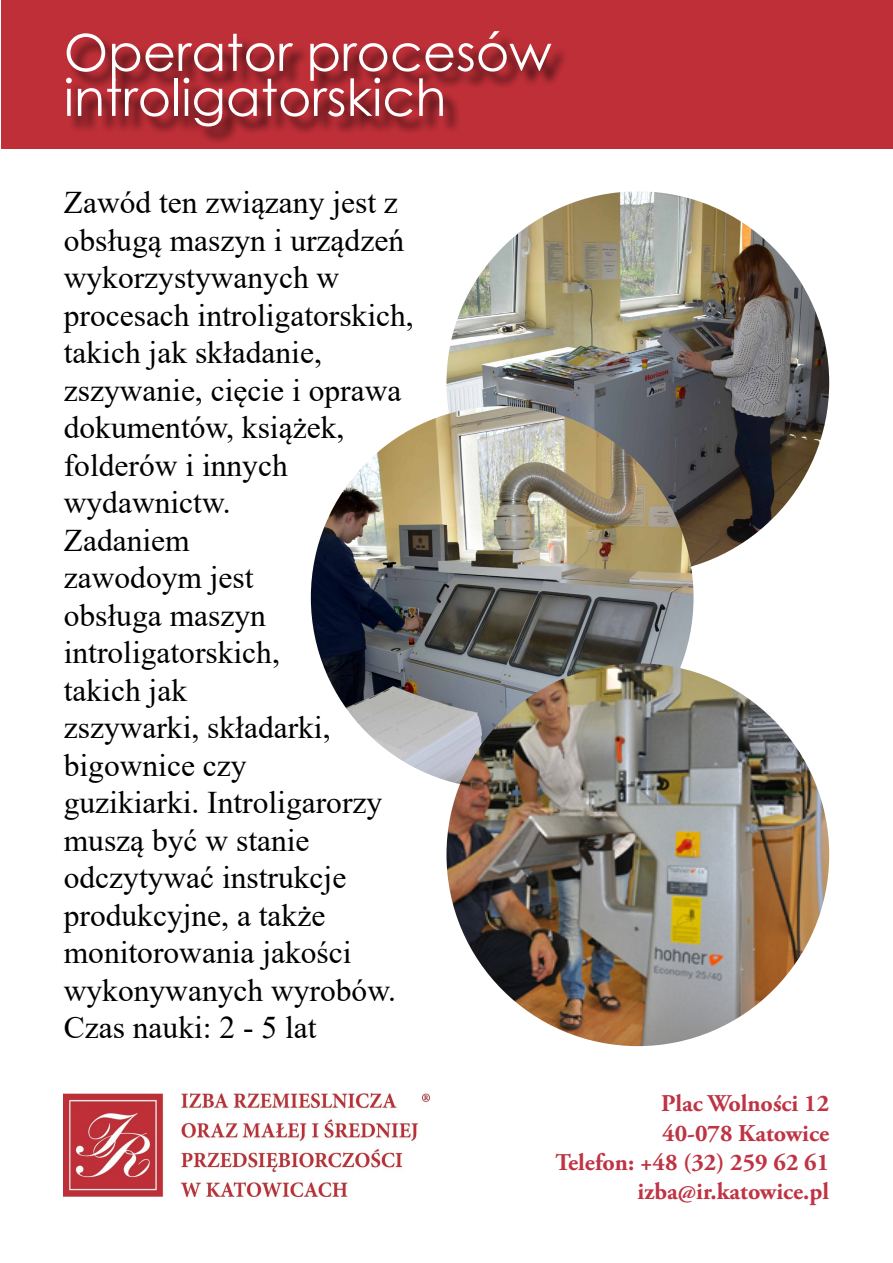
<style>
.page{position:relative;width:893px;height:1263px;background:#fff}
.page>*{position:absolute;margin:0;border:0;box-sizing:border-box;transform-origin:0 0}
.t1{font:51px "Century Gothic";color:#fff}
.t2{font:31.5px/37.5px "Times New Roman";color:#000}
.t3{font:700 24px "Adobe Garamond Pro";color:#bf3444}
</style>
<div class="page">
<div style="left:2px;top:0;width:891px;height:149px;background:#bf2f38"></div>
<div style="left:69px;top:34px;width:500px;height:111px;background:#000;opacity:.75"></div>
<img style="left:446px;top:191px;width:383px;height:383px;border-radius:191px">
<img style="left:311px;top:406px;width:382px;height:383px;border-radius:191px">
<img style="left:446px;top:663px;width:383px;height:383px;border-radius:191px">
<img style="left:64px;top:1094px;width:365px;height:102px">
<p class="t1" style="left:64px;top:17px;width:489px">Operator procesów</p>
<p class="t1" style="left:64px;top:62px;width:384px">introligatorskich</p>
<p class="t2" style="left:64px;top:183px;width:351px">Zawód ten związany jest z obsługą maszyn i urządzeń wykorzystywanych w procesach introligatorskich, takich jak składanie, zszywanie, cięcie i oprawa dokumentów, książek, folderów i innych wydawnictw.<br>Zadaniem<br>zawodoym jest<br>obsługa maszyn introligatorskich,<br>takich jak<br>zszywarki, składarki, bigownice czy<br>guzikiarki. Introligarorzy muszą być w stanie odczytywać instrukcje produkcyjne, a także monitorowania jakości wykonywanych wyrobów.</p>
<p class="t2" style="left:64px;top:1008px;width:254px">Czas nauki: 2 - 5 lat</p>
<p class="t3" style="left:661px;top:1089px;width:169px">Plac Wolności 12</p>
<p class="t3" style="left:662px;top:1119px;width:168px">40-078 Katowice</p>
<p class="t3" style="left:556px;top:1148px;width:275px">Telefon: +48 (32) 259 62 61</p>
<p class="t3" style="left:638px;top:1177px;width:193px">izba@ir.katowice.pl</p>
</div>
